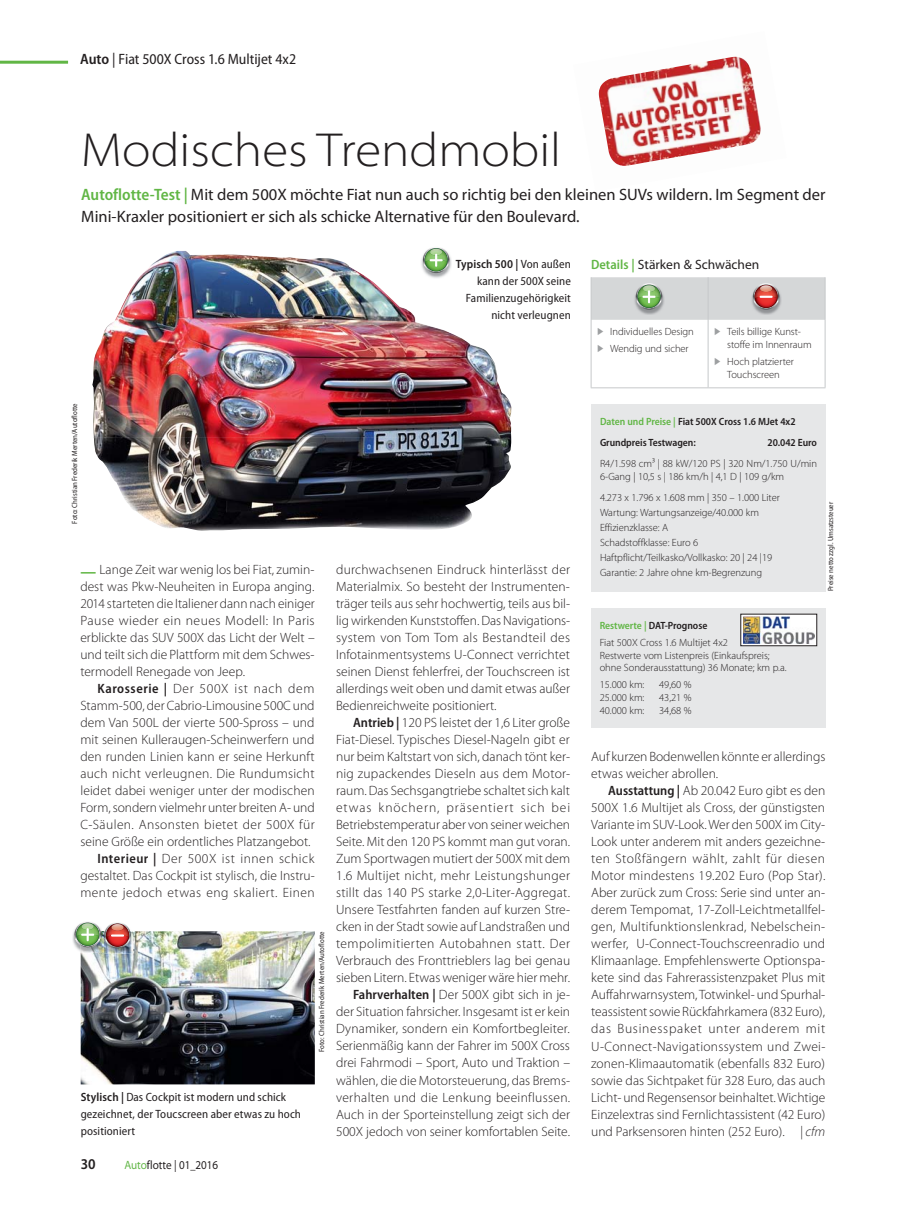
<style>
.page{position:relative;width:919px;height:1212px;background:#fff}
.page>*{position:absolute;margin:0;border:0;box-sizing:border-box;transform-origin:0 0}
.t1{font:300 semi-expanded 48px "Myriad Pro";color:#231f20}
.t2{font:16.5px/22.5px "Myriad Pro";color:#231f20}
.t3{font:semi-condensed 15px "Myriad Pro";color:#231f20}
.t4{font:600 semi-condensed 15px "Myriad Pro";color:#231f20}
.t5{font:300 13.5px/17px "Myriad Pro";color:#231f20;text-align:justify}
.t6{font:300 13.5px "Myriad Pro";letter-spacing:.02em;color:#231f20}
.t7{font:300 13.5px "Myriad Pro";letter-spacing:.03em;color:#231f20}
.t8{font:300 13.5px "Myriad Pro";letter-spacing:.035em;color:#231f20}
.t9{font:300 13.5px "Myriad Pro";letter-spacing:.04em;color:#231f20}
.t10{font:300 13.5px "Myriad Pro";letter-spacing:.05em;color:#231f20}
.t11{font:13.5px "Myriad Pro";color:#231f20}
.t12{font:semi-condensed 12px/17px "Myriad Pro";letter-spacing:.01em;color:#231f20;text-align:right}
.t13{font:semi-expanded 12px "Myriad Pro";color:#231f20;scale:.85 1}
.t14{font:300 10.5px/14.9px "Myriad Pro";letter-spacing:-.005em;color:#231f20}
.t15{font:600 semi-condensed 10.5px/21.3px "Myriad Pro";letter-spacing:-.005em;color:#231f20}
.t16{font:semi-condensed 7.5px "Myriad Pro";color:#231f20}
.s1{font-weight:600}
.s2{font-weight:600;font-stretch:semi-condensed;color:#61b645}
.s3{font-weight:600;font-stretch:semi-condensed}
.s4{color:#61b645}
.s5{font-style:italic}
</style>
<div class="page">
<hr style="left:0;top:61px;width:68px;height:3px;background:#61b645">
<img style="left:92px;top:251px;width:314px;height:187px">
<img style="left:406px;top:309px;width:105px;height:221px">
<img style="left:94px;top:437px;width:313px;height:94px">
<hr style="left:707px;top:320px;width:1px;height:67px;background:#c6c8ca">
<hr style="left:824px;top:320px;width:1px;height:67px;background:#c6c8ca">
<hr style="left:590px;top:277px;width:1px;height:110px;background:#c6c8ca">
<hr style="left:590px;top:387px;width:118px;height:1px;background:#c6c8ca">
<hr style="left:708px;top:387px;width:117px;height:1px;background:#c6c8ca">
<svg style="left:591px;top:277px;width:234px;height:43px;background:#cecdca"></svg>
<img style="left:421px;top:254px;width:30px;height:24px">
<svg style="left:423px;top:248px;width:26px;height:25px"></svg>
<svg style="left:599px;top:56px;width:145px;height:110px"></svg>
<img style="left:602px;top:59px;width:159px;height:86px">
<img style="left:598px;top:57px;width:133px;height:40px">
<div style="left:591px;top:404px;width:234px;height:187px;background:#e6e7e8"></div>
<img style="left:81px;top:931px;width:234px;height:153px">
<img style="left:72px;top:931px;width:61px;height:22px">
<img style="left:74px;top:922px;width:57px;height:31px">
<div style="left:591px;top:608px;width:234px;height:119px;background:#e6e7e8"></div>
<img style="left:743px;top:616px;width:71px;height:28px">
<div style="left:740px;top:614px;width:76px;height:32px;border:1px solid #231f20"></div>
<p class="t3" style="left:80px;top:53px;width:217px"><span class="s1">Auto</span> | Fiat 500X Cross 1.6 Multijet 4x2</p>
<h1 class="t1" style="left:81px;top:121px;width:481px">Modisches Trendmobil</h1>
<p class="t2" style="left:81px;top:185px;width:745px"><span class="s2">Autoflotte-Test |</span> Mit dem 500X möchte Fiat nun auch so richtig bei den kleinen SUVs wildern. Im Segment der<br>Mini-Kraxler positioniert er sich als schicke Alternative für den Boulevard.</p>
<p class="t12" style="left:455px;top:257px;width:117px"><span class="s1">Typisch 500 |</span> Von außen kann der 500X seine<br>Familienzugehörigkeit nicht verleugnen</p>
<p class="t16" style="left:72px;top:523px;width:122px;rotate:-90deg">Foto: Christian Frederik Merten/Autoflotte</p>
<p class="t5" style="left:80px;top:562px;width:236px;text-indent:19px">Lange Zeit war wenig los bei Fiat, zumin&shy;dest was Pkw-Neuheiten in Europa anging.<br>2014 starteten die Italiener dann nach einiger Pause wieder ein neues Modell: In Paris erblickte das SUV 500X das Licht der Welt – und teilt sich die Plattform mit dem Schwes&shy;termodell Renegade von Jeep.</p>
<p class="t10" style="left:97px;top:683px;width:218px"><span class="s3">Karosserie |</span> Der 500X ist nach dem</p>
<p class="t5" style="left:80px;top:698px;width:236px">Stamm-500, der Cabrio-Limousine 500C und</p>
<p class="t5" style="left:80px;top:716px;width:236px">dem Van 500L der vierte 500-Spross – und</p>
<p class="t5" style="left:80px;top:733px;width:235px">mit seinen Kulleraugen-Scheinwerfern und</p>
<p class="t5" style="left:80px;top:750px;width:236px">den runden Linien kann er seine Herkunft</p>
<p class="t6" style="left:80px;top:769px;width:235px">auch nicht verleugnen. Die Rundumsicht</p>
<p class="t5" style="left:80px;top:784px;width:236px">leidet dabei weniger unter der modischen</p>
<p class="t5" style="left:80px;top:801px;width:236px">Form, sondern vielmehr unter breiten A- und</p>
<p class="t7" style="left:80px;top:820px;width:236px">C-Säulen. Ansonsten bietet der 500X für</p>
<p class="t5" style="left:80px;top:835px;width:232px">seine Größe ein ordentliches Platzangebot.</p>
<p class="t9" style="left:97px;top:854px;width:219px"><span class="s3">Interieur |</span> Der 500X ist innen schick</p>
<p class="t5" style="left:80px;top:869px;width:236px">gestaltet. Das Cockpit ist stylisch, die Instru-</p>
<p class="t8" style="left:80px;top:888px;width:236px">mente jedoch etwas eng skaliert. Einen</p>
<p class="t12" style="left:81px;top:1090px;width:222px;text-align:left"><span class="s1">Stylisch |</span> Das Cockpit ist modern und schick gezeichnet, der Toucscreen aber etwas zu hoch positioniert</p>
<p class="t4" style="left:81px;top:1159px;width:16px">30</p>
<p class="t13" style="left:124px;top:1158px;width:112px"><span class="s4">Auto</span>flotte | 01_2016</p>
<p class="t16" style="left:319px;top:1052px;width:122px;rotate:-90deg">Foto: Christian Frederik Merten/Autoflotte</p>
<p class="t5" style="left:336px;top:562px;width:236px">durchwachsenen Eindruck hinterlässt der Materialmix. So besteht der Instrumenten&shy;träger teils aus sehr hochwertig, teils aus bil&shy;lig wirkenden Kunststoffen. Das Navigations&shy;system von Tom Tom als Bestandteil des Infotainmentsystems U-Connect verrichtet seinen Dienst fehlerfrei, der Touchscreen ist allerdings weit oben und damit etwas außer Bedienreichweite positioniert.</p>
<p class="t5" style="left:336px;top:716px;width:236px;text-align:right"><span class="s3">Antrieb |</span> 120 PS leistet der 1,6 Liter große Fiat-Diesel. Typisches Diesel-Nageln gibt er nur beim Kaltstart von sich, danach tönt ker&shy;nig zupackendes Dieseln aus dem Motor&shy;raum. Das Sechsgangtriebe schaltet sich kalt etwas knöchern, präsentiert sich bei Betriebstemperatur aber von seiner weichen Seite. Mit den 120 PS kommt man gut voran.<br>Zum Sportwagen mutiert der 500X mit dem 1.6 Multijet nicht, mehr Leistungshunger stillt das 140 PS starke 2,0-Liter-Aggregat.<br>Unsere Testfahrten fanden auf kurzen Stre&shy;cken in der Stadt sowie auf Landstraßen und tempolimitierten Autobahnen statt. Der Verbrauch des Fronttrieblers lag bei genau sieben Litern. Etwas weniger wäre hier mehr.<br><span class="s3">Fahrverhalten |</span> Der 500X gibt sich in je&shy;der Situation fahrsicher. Insgesamt ist er kein Dynamiker, sondern ein Komfortbegleiter.<br>Serienmäßig kann der Fahrer im 500X Cross drei Fahrmodi – Sport, Auto und Traktion – wählen, die die Motorsteuerung, das Brems&shy;verhalten und die Lenkung beeinflussen.<br>Auch in der Sporteinstellung zeigt sich der 500X jedoch von seiner komfortablen Seite.</p>
<p class="t11" style="left:591px;top:260px;width:170px"><span class="s2">Details |</span> Stärken &amp; Schwächen</p>
<p class="t14" style="left:610px;top:324px;width:85px;line-height:17px">Individuelles Design<br>Wendig und sicher</p>
<p class="t14" style="left:727px;top:327px;width:86px;line-height:12.8px">Teils billige Kunst&shy;stoffe im Innenraum</p>
<p class="t14" style="left:727px;top:356px;width:68px;line-height:12.8px">Hoch platzierter<br>Touchscreen</p>
<p class="t15" style="left:600px;top:411px;width:197px"><span class="s4">Daten und Preise |</span> Fiat 500X Cross 1.6 MJet 4x2<br>Grundpreis Testwagen:</p>
<p class="t15" style="left:767px;top:433px;width:51px">20.042 Euro</p>
<p class="t14" style="left:600px;top:458px;width:218px;line-height:12.8px">R4/1.598 cm³ | 88 kW/120 PS | 320 Nm/1.750 U/min<br>6-Gang | 10,5 s | 186 km/h | 4,1 D | 109 g/km</p>
<p class="t14" style="left:600px;top:491px;width:181px">4.273 x 1.796 x 1.608 mm | 350 – 1.000 Liter Wartung: Wartungsanzeige/40.000 km Effizienzklasse: A<br>Schadstoffklasse: Euro 6<br>Haftpflicht/Teilkasko/Vollkasko: 20 | 24 |19<br>Garantie: 2 Jahre ohne km-Begrenzung</p>
<p class="t16" style="left:827px;top:591px;width:91px;rotate:-90deg">Preise netto zzgl. Umsatzsteuer</p>
<p class="t14" style="left:599px;top:618px;width:130px;line-height:17px"><span class="s2">Restwerte |</span> <span class="s3">DAT-Prognose<br></span>Fiat 500X Cross 1.6 Multijet 4x2</p>
<p class="t14" style="left:599px;top:650px;width:188px;line-height:12.8px">Restwerte vom Listenpreis (Einkaufspreis; ohne Sonderausstattung) 36 Monate; km p.a.</p>
<p class="t14" style="left:599px;top:678px;width:46px">15.000 km:</p>
<p class="t14" style="left:659px;top:678px;width:34px">49,60 %</p>
<p class="t14" style="left:599px;top:691px;width:46px">25.000 km:</p>
<p class="t14" style="left:659px;top:691px;width:34px">43,21 %</p>
<p class="t14" style="left:599px;top:704px;width:46px">40.000 km:</p>
<p class="t14" style="left:659px;top:704px;width:34px">34,68 %</p>
<p class="t5" style="left:591px;top:750px;width:235px">Auf kurzen Bodenwellen könnte er allerdings etwas weicher abrollen.</p>
<p class="t5" style="left:591px;top:784px;width:236px;text-indent:17px"><span class="s3">Ausstattung |</span> Ab 20.042 Euro gibt es den 500X 1.6 Multijet als Cross, der günstigsten Variante im SUV-Look. Wer den 500X im City-Look unter anderem mit anders gezeichne&shy;ten Stoßfängern wählt, zahlt für diesen Motor mindestens 19.202 Euro (Pop Star).<br>Aber zurück zum Cross: Serie sind unter an&shy;derem Tempomat, 17-Zoll-Leichtmetallfel&shy;gen, Multi funktionslenkrad, Nebelschein&shy;werfer, U-Connect-Touchscreenradio und Klima anlage. Empfehlenswerte Optionspa&shy;kete sind das Fahrerassistenzpaket Plus mit Auffahrwarnsystem, Totwinkel- und Spurhal&shy;teassistent sowie Rückfahrkamera (832 Euro), das Businesspaket unter anderem mit U-Connect-Navigationssystem und Zwei&shy;zonen-Klimaautomatik (ebenfalls 832 Euro) sowie das Sichtpaket für 328 Euro, das auch Licht- und Regensensor beinhaltet. Wichtige Einzel extras sind Fernlichtassistent (42 Euro) und Parksensoren hinten (252 Euro). <span class="s5">| cfm</span></p>
</div>
